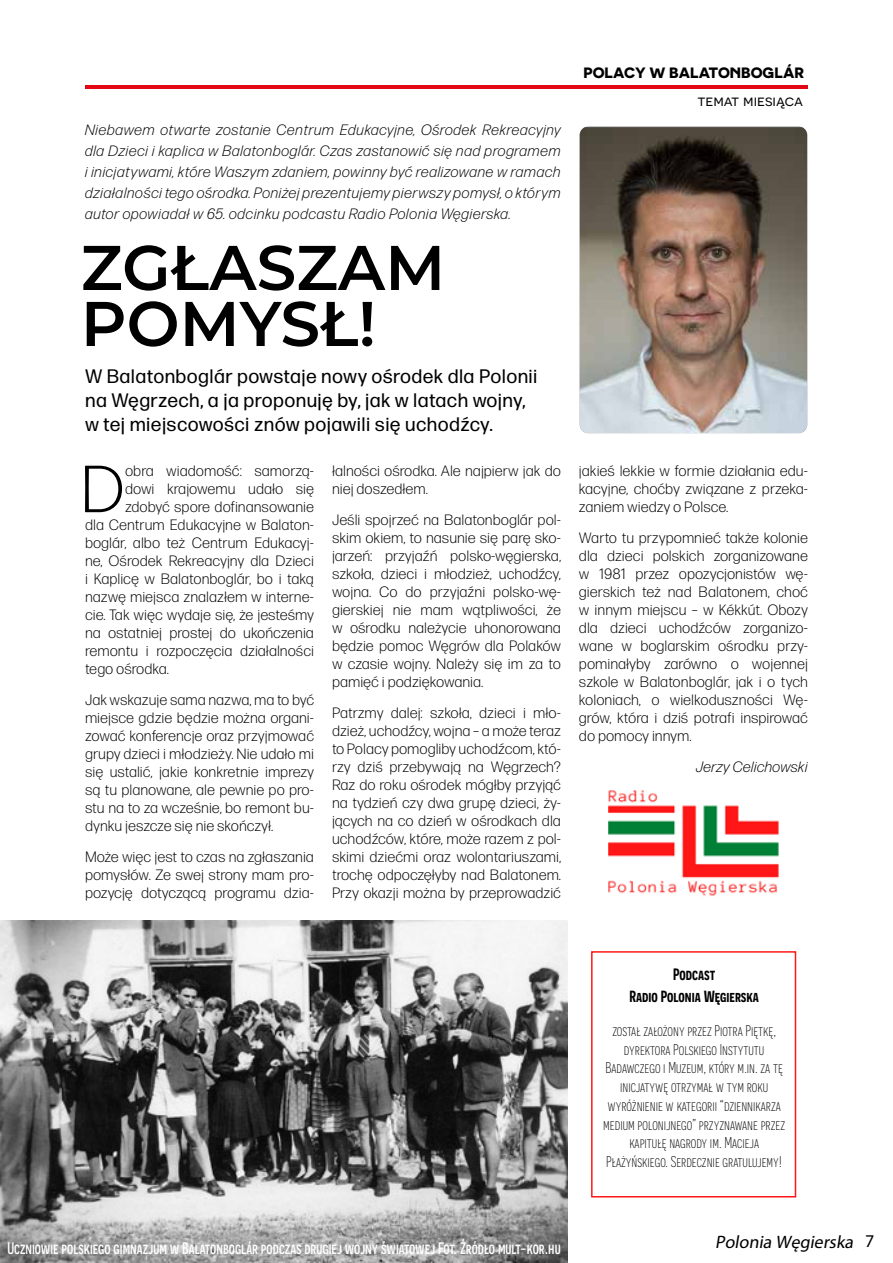
<style>
.page{position:relative;width:893px;height:1263px;background:#fff}
.page>*{position:absolute;margin:0;border:0;box-sizing:border-box;transform-origin:0 0}
.t1{font:300 66.45px "Forma DJR Micro";color:#000}
.t2{font:600 63px/55.9px "Montserrat";color:#000}
.t3{font:19.5px/24px "Forma DJR Micro";letter-spacing:.02em;color:#000}
.t4{font:italic 18px "Myriad Pro";color:#000}
.t5{font:500 16.65px "Novecentosanscondensed";color:#fff}
.t6{font:600 16.5px "Novecentosanscondensed";color:#000}
.t7{font:600 16.2px "Novecentosanscondensed";color:#000}
.t8{font:300 15.6px/18.8px "Novecentosanscondensed";color:#000;text-align:center}
.t9{font:300 15px/18px "Forma DJR Micro";color:#000;text-align:justify}
.t10{font:italic 300 15px/21px "Forma DJR Micro";letter-spacing:.02em;color:#000;text-align:justify}
.t11{font:700 15px "Novecentosanswide";color:#000}
.t12{font:italic 300 15px "Forma DJR Micro";color:#000}
.t13{font:15px "Novecentosanswide";color:#000}
.s1{font-style:normal}
</style>
<div class="page">
<hr style="left:85px;top:85px;width:723px;height:3px;background:#e30613">
<img style="left:608px;top:790px;width:170px;height:106px">
<img style="left:580px;top:127px;width:227px;height:306px">
<img style="left:0;top:920px;width:568px;height:343px">
<div style="left:591px;top:951px;width:205px;height:246px;border:2px solid #ff1717"></div>
<p class="t10" style="left:85px;top:118px;width:478px">Niebawem otwarte zostanie Centrum Edukacyjne, Ośrodek Rekreacyjny dla Dzieci i kaplica w Balatonboglár. Czas zastanowić się nad programem i inicjatywami, które Waszym zdaniem, powinny być realizowane w ramach działalności tego ośrodka. Poniżej prezentujemy pierwszy pomysł, o którym autor opowiadał w 65. odcinku podcastu Radio Polonia Węgierska.</p>
<h2 class="t2" style="left:81px;top:237px;width:366px">ZGŁASZAM<br>POMYSŁ!</h2>
<h3 class="t3" style="left:85px;top:363px;width:454px">W Balatonboglár powstaje nowy ośrodek dla Polonii na Węgrzech, a ja proponuję by, jak w latach wojny, w tej miejscowości znów pojawili się uchodźcy.</h3>
<h1 class="t1" style="left:80px;top:449px;width:46px">D</h1>
<p class="t9" style="left:125px;top:462px;width:190px">obra wiadomość: samorzą-</p>
<p class="t9" style="left:125px;top:480px;width:190px">dowi krajowemu udało się</p>
<p class="t9" style="left:125px;top:498px;width:190px">zdobyć spore dofinansowanie</p>
<p class="t9" style="left:85px;top:516px;width:230px">dla Centrum Edukacyjne w Balaton-</p>
<p class="t9" style="left:85px;top:534px;width:230px">boglár, albo też Centrum Edukacyj-</p>
<p class="t9" style="left:85px;top:552px;width:230px">ne, Ośrodek Rekreacyjny dla Dzieci</p>
<p class="t9" style="left:85px;top:570px;width:230px">i Kaplicę w Balatonboglár, bo i taką</p>
<p class="t9" style="left:85px;top:588px;width:230px">nazwę miejsca znalazłem w interne-</p>
<p class="t9" style="left:85px;top:606px;width:231px">cie. Tak więc wydaje się, że jesteśmy</p>
<p class="t9" style="left:85px;top:624px;width:230px">na ostatniej prostej do ukończenia</p>
<p class="t9" style="left:85px;top:642px;width:230px">remontu i rozpoczęcia działalności</p>
<p class="t9" style="left:85px;top:660px;width:85px">tego ośrodka.</p>
<p class="t9" style="left:85px;top:690px;width:231px;text-align:left">Jak wskazuje sama nazwa, ma to być miejsce gdzie będzie można organi&shy;zować konferencje oraz przyjmować grupy dzieci i młodzieży. Nie udało mi się ustalić, jakie konkretnie imprezy są tu planowane, ale pewnie po pro&shy;stu na to za wcześnie, bo remont bu&shy;dynku jeszcze się nie skończył.</p>
<p class="t9" style="left:85px;top:847px;width:230px">Może więc jest to czas na zgłaszania pomysłów. Ze swej strony mam pro&shy;pozycję dotyczącą programu dzia-</p>
<p class="t9" style="left:332px;top:462px;width:231px">łalności ośrodka. Ale najpierw jak do niej doszedłem.</p>
<p class="t9" style="left:332px;top:510px;width:231px">Jeśli spojrzeć na Balatonboglár pol&shy;skim okiem, to nasunie się parę sko&shy;jarzeń: przyjaźń polsko-węgierska, szkoła, dzieci i młodzież, uchodźcy, wojna. Co do przyjaźni polsko-wę&shy;gierskiej nie mam wątpliwości, że w ośrodku należycie uhonorowana będzie pomoc Węgrów dla Polaków w czasie wojny. Należy się im za to pamięć i podziękowania.</p>
<p class="t9" style="left:332px;top:703px;width:231px">Patrzmy dalej: szkoła, dzieci i mło&shy;dzież, uchodźcy, wojna – a może teraz to Polacy pomogliby uchodźcom, któ&shy;rzy dziś przebywają na Węgrzech?<br>Raz do roku ośrodek mógłby przyjąć na tydzień czy dwa grupę dzieci, ży&shy;jących na co dzień w ośrodkach dla uchodźców, które, może razem z pol&shy;skimi dziećmi oraz wolontariuszami, trochę odpoczęłyby nad Balatonem.<br>Przy okazji można by przeprowadzić</p>
<p class="t11" style="left:583px;top:63px;width:222px">POLACY W BALATONBOGLÁR</p>
<p class="t13" style="left:697px;top:92px;width:107px">temat miesiąca</p>
<p class="t9" style="left:579px;top:462px;width:230px">jakieś lekkie w formie działania edu&shy;kacyjne, choćby związane z przeka&shy;zaniem wiedzy o Polsce.</p>
<p class="t9" style="left:579px;top:528px;width:231px">Warto tu przypomnieć także kolonie dla dzieci polskich zorganizowane w 1981 przez opozycjonistów wę&shy;gierskich też nad Balatonem, choć w innym miejscu – w Kékkút. Obozy dla dzieci uchodźców zorganizo&shy;wane w boglarskim ośrodku przy&shy;pominałyby zarówno o wojennej szkole w Balatonboglár, jak i o tych koloniach, o wielkoduszności Wę&shy;grów, która i dziś potrafi inspirować do pomocy innym.</p>
<p class="t12" style="left:696px;top:757px;width:113px">Jerzy Celichowski</p>
<p class="t6" style="left:673px;top:964px;width:44px">Podcast</p>
<p class="t7" style="left:629px;top:986px;width:131px">Radio Polonia Węgierska</p>
<p class="t8" style="left:603px;top:1021px;width:183px">został założony przez Piotra Piętkę, dyrektora Polskiego Instytutu Badawczego i Muzeum, który m.in. za tę inicjatywę otrzymał w tym roku wyróżnienie w kategorii “dziennikarza medium polonijnego” przyznawane przez kapitułę nagrody im. Macieja Płażyńskiego. Serdecznie gratulujemy!</p>
<p class="t5" style="left:7px;top:1239px;width:555px">Uczniowie polskiego gimnazjum w Balatonboglár podczas drugiej wojny światowej Fot. Źródło mult-kor.hu</p>
<p class="t4" style="left:715px;top:1231px;width:161px">Polonia Węgierska <span class="s1">7</span></p>
</div>
